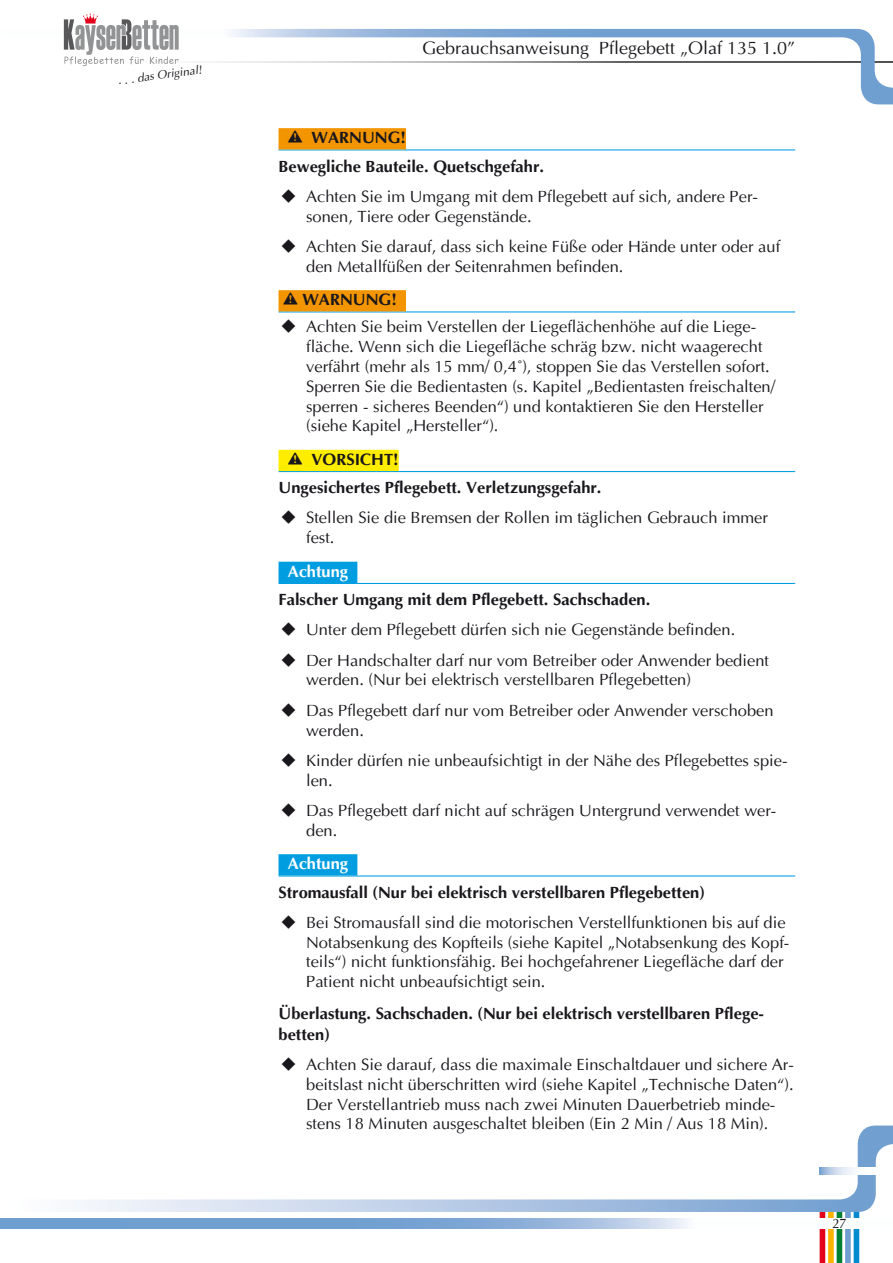
<style>
.page{position:relative;width:893px;height:1263px;background:#fff}
.page>*{position:absolute;margin:0;border:0;box-sizing:border-box;transform-origin:0 0}
.t1{font:18px "Ottawa Plain";color:#1a171c}
.t2{font:16.5px/19.8px "Ottawa Plain";color:#1a171c}
.t3{font:700 16.5px/28.5px "Ottawa";color:#1a171c}
.t4{font:700 16.5px "Ottawa";color:#fff}
.t5{font:13.5px "Ottawa Plain";color:#1a171c}
.t6{font:italic 11.7px "Ottawa";color:#1a171c}
</style>
<div class="page">
<svg style="left:63px;top:29px;width:830px;height:75px"></svg>
<svg style="left:820px;top:1212px;width:39px;height:51px"></svg>
<svg style="left:0;top:1218px;width:859px;height:11px"></svg>
<svg style="left:76px;top:1125px;width:817px;height:87px"></svg>
<svg style="left:820px;top:1167px;width:73px;height:7px"></svg>
<svg style="left:64px;top:13px;width:115px;height:53px"></svg>
<hr style="left:279px;top:149px;width:516px;height:1px;background:#009ee0">
<div style="left:279px;top:128px;width:127px;height:21px;background:#f29500"></div>
<hr style="left:279px;top:311px;width:516px;height:1px;background:#009ee0">
<div style="left:279px;top:290px;width:127px;height:21px;background:#f29500"></div>
<hr style="left:279px;top:471px;width:516px;height:1px;background:#009ee0">
<div style="left:279px;top:450px;width:120px;height:21px;background:#ffed00"></div>
<hr style="left:279px;top:583px;width:516px;height:1px;background:#009ee0">
<div style="left:279px;top:562px;width:78px;height:21px;background:#009ee0"></div>
<hr style="left:279px;top:875px;width:516px;height:1px;background:#009ee0">
<div style="left:279px;top:854px;width:78px;height:21px;background:#009ee0"></div>
<p class="t6" style="left:117px;top:74px;width:86px;rotate:-8deg">. . . das Original!</p>
<p class="t1" style="left:422px;top:38px;width:375px">Gebrauchsanweisung Pflegebett „Olaf 135 1.0”</p>
<p class="t3" style="left:279px;top:123px;width:267px;text-indent:9px">‡ WARNUNG!<br>Bewegliche Bauteile. Quetschgefahr.</p>
<p class="t2" style="left:306px;top:186px;width:453px">Achten Sie im Umgang mit dem Pflegebett auf sich, andere Per&shy;sonen, Tiere oder Gegenstände.</p>
<p class="t2" style="left:306px;top:237px;width:476px">Achten Sie darauf, dass sich keine Füße oder Hände unter oder auf den Metallfüßen der Seitenrahmen befinden.</p>
<p class="t3" style="left:283px;top:285px;width:115px">‡ WARNUNG!</p>
<p class="t2" style="left:306px;top:317px;width:471px">Achten Sie beim Verstellen der Liegeflächenhöhe auf die Liege&shy;fläche. Wenn sich die Liegefläche schräg bzw. nicht waagerecht verfährt (mehr als 15 mm/ 0,4˚), stoppen Sie das Verstellen sofort.<br>Sperren Sie die Bedientasten (s. Kapitel „Bedientasten freischalten/ sperren - sicheres Beenden“) und kontaktieren Sie den Hersteller (siehe Kapitel „Hersteller“).</p>
<p class="t3" style="left:279px;top:445px;width:324px;text-indent:9px">‡ VORSICHT!<br>Ungesichertes Pflegebett. Verletzungsgefahr.</p>
<p class="t2" style="left:306px;top:508px;width:463px">Stellen Sie die Bremsen der Rollen im täglichen Gebrauch immer fest.</p>
<p class="t4" style="left:288px;top:561px;width:62px">Achtung</p>
<p class="t3" style="left:279px;top:585px;width:373px">Falscher Umgang mit dem Pflegebett. Sachschaden.</p>
<p class="t2" style="left:306px;top:615px;width:464px;line-height:30.3px">Unter dem Pflegebett dürfen sich nie Gegenstände befinden.<br>Der Handschalter darf nur vom Betreiber oder Anwender bedient</p>
<p class="t2" style="left:306px;top:665px;width:469px;line-height:30.3px">werden. (Nur bei elektrisch verstellbaren Pflegebetten)<br>Das Pflegebett darf nur vom Betreiber oder Anwender verschoben</p>
<p class="t2" style="left:306px;top:715px;width:483px;line-height:30.3px">werden.<br>Kinder dürfen nie unbeaufsichtigt in der Nähe des Pflegebettes spie-</p>
<p class="t2" style="left:306px;top:765px;width:472px;line-height:30.3px">len.<br>Das Pflegebett darf nicht auf schrägen Untergrund verwendet wer-</p>
<p class="t2" style="left:306px;top:820px;width:33px">den.</p>
<p class="t4" style="left:288px;top:853px;width:62px">Achtung</p>
<p class="t3" style="left:279px;top:877px;width:428px">Stromausfall (Nur bei elektrisch verstellbaren Pflegebetten)</p>
<p class="t2" style="left:306px;top:912px;width:485px">Bei Stromausfall sind die motorischen Verstellfunktionen bis auf die Notabsenkung des Kopfteils (siehe Kapitel „Notabsenkung des Kopf&shy;teils“) nicht funktionsfähig. Bei hochgefahrener Liegefläche darf der Patient nicht unbeaufsichtigt sein.</p>
<p class="t3" style="left:279px;top:1002px;width:487px;line-height:21px">Überlastung. Sachschaden. (Nur bei elektrisch verstellbaren Pflege&shy;betten)</p>
<p class="t2" style="left:306px;top:1055px;width:489px">Achten Sie darauf, dass die maximale Einschaltdauer und sichere Ar&shy;beitslast nicht überschritten wird (siehe Kapitel „Technische Daten“).<br>Der Verstellantrieb muss nach zwei Minuten Dauerbetrieb minde&shy;stens 18 Minuten ausgeschaltet bleiben (Ein 2 Min / Aus 18 Min).</p>
<p class="t5" style="left:832px;top:1216px;width:16px">27</p>
</div>
